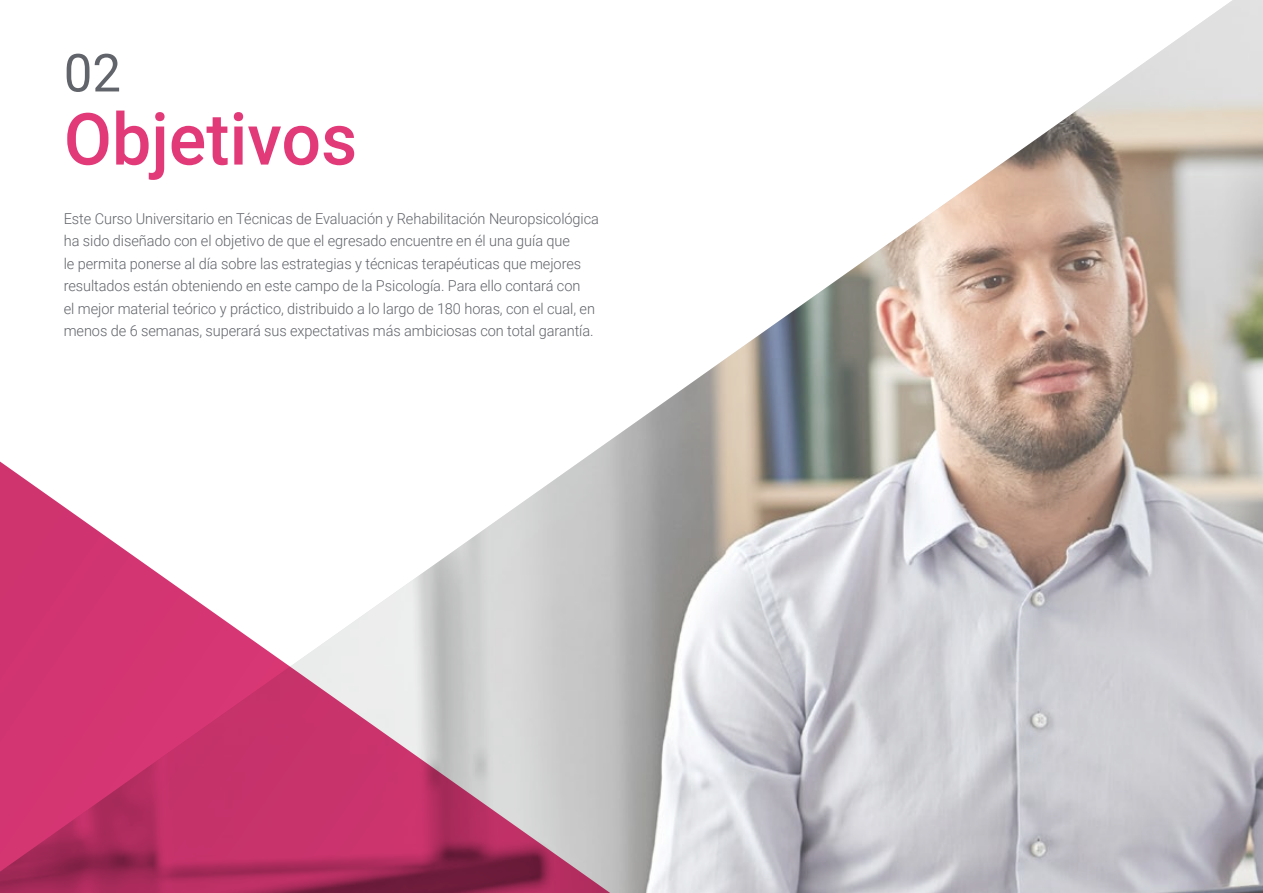
<style>
.page{position:relative;width:1263px;height:893px;background:#fff}
.page>*{position:absolute;margin:0;border:0;box-sizing:border-box;transform-origin:0 0}
.t1{font:500 72px "Roboto";color:#e23a79}
.t2{font:52.5px "Roboto";color:#61646a}
.t3{font:300 15px/22.5px "Roboto";letter-spacing:-.005em;color:#61646a}
</style>
<div class="page">
<img style="left:602px;top:0;width:661px;height:893px">
<svg style="left:0;top:446px;width:640px;height:447px"></svg>
<h2 class="t2" style="left:64px;top:36px;width:59px">02</h2>
<h1 class="t1" style="left:64px;top:89px;width:295px">Objetivos</h1>
<p class="t3" style="left:64px;top:207px;width:537px">Este Curso Universitario en Técnicas de Evaluación y Rehabilitación Neuropsicológica ha sido diseñado con el objetivo de que el egresado encuentre en él una guía que<br>le permita ponerse al día sobre las estrategias y técnicas terapéuticas que mejores resultados están obteniendo en este campo de la Psicología. Para ello contará con<br>el mejor material teórico y práctico, distribuido a lo largo de 180 horas, con el cual, en menos de 6 semanas, superará sus expectativas más ambiciosas con total garantía.</p>
</div>
